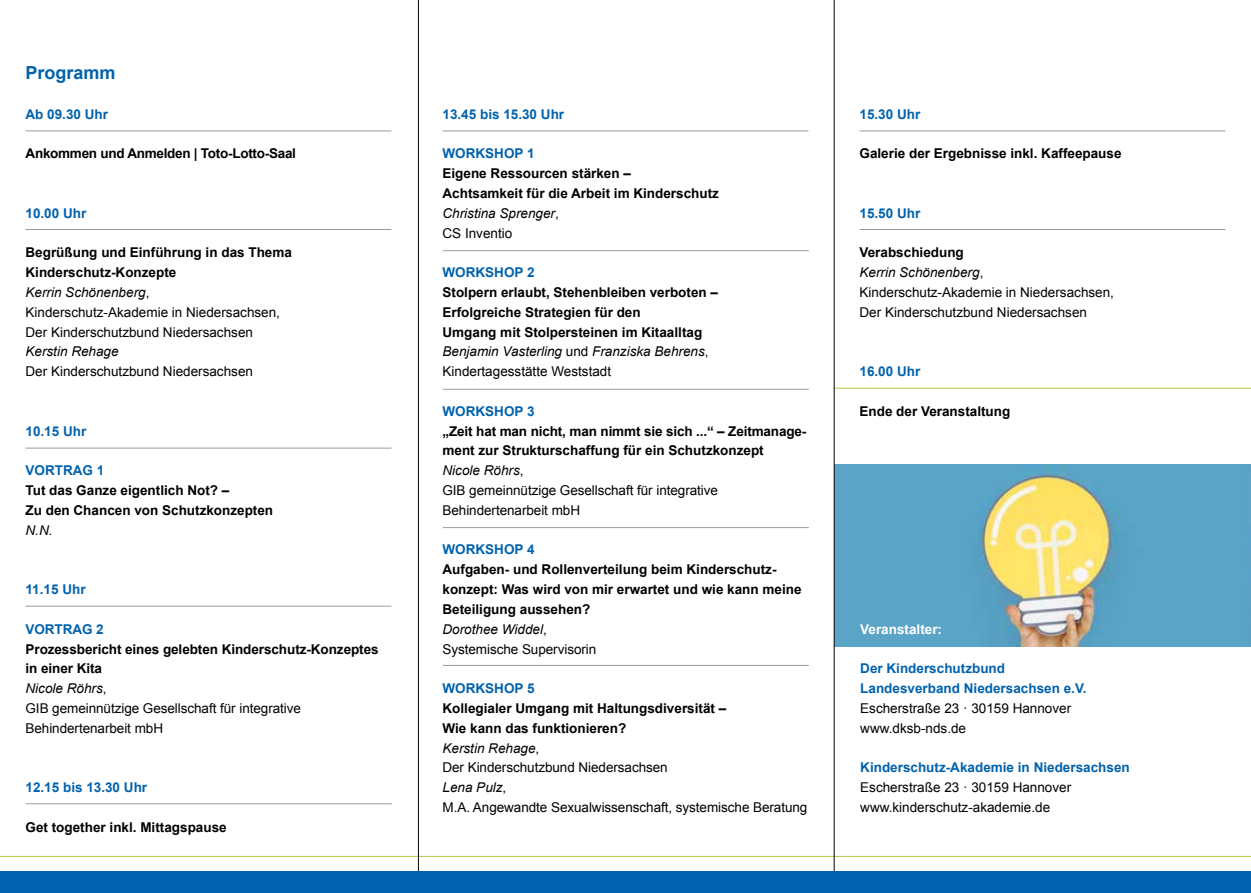
<style>
.page{position:relative;width:1251px;height:893px;background:#fff}
.page>*{position:absolute;margin:0;border:0;box-sizing:border-box;transform-origin:0 0}
.t1{font:700 18px "Arial";color:#0062ae}
.t2{font:700 13.5px/19.8px "Arial";color:#000}
.t3{font:13.5px/19.8px "Arial";color:#000}
.t4{font:700 13.5px/19.8px "Arial";color:#0062ae}
.t5{font:700 13.5px "Arial";letter-spacing:-.02em;color:#000}
.t6{font:italic 13.5px "Arial";color:#000}
.t7{font:700 13.5px "Arial";color:#fff}
.s1{font-weight:700}
.s2{font-style:italic}
.s3{font-weight:400;font-style:italic}
.s4{font-weight:400}
</style>
<div class="page">
<img style="left:834px;top:465px;width:416px;height:181px">
<hr style="left:26px;top:131px;width:365px;height:1px;background:#9c9c9d">
<hr style="left:859px;top:131px;width:366px;height:1px;background:#9c9c9d">
<hr style="left:442px;top:131px;width:366px;height:1px;background:#9c9c9d">
<hr style="left:26px;top:229px;width:365px;height:1px;background:#9c9c9d">
<hr style="left:26px;top:448px;width:365px;height:1px;background:#9c9c9d">
<hr style="left:443px;top:250px;width:365px;height:1px;background:#9c9c9d">
<hr style="left:443px;top:389px;width:365px;height:1px;background:#9c9c9d">
<hr style="left:443px;top:527px;width:365px;height:1px;background:#9c9c9d">
<hr style="left:443px;top:665px;width:365px;height:1px;background:#9c9c9d">
<hr style="left:26px;top:606px;width:365px;height:1px;background:#9c9c9d">
<hr style="left:26px;top:803px;width:366px;height:1px;background:#9c9c9d">
<hr style="left:0;top:856px;width:1250px;height:1px;background:#aecb44">
<hr style="left:833px;top:388px;width:417px;height:1px;background:#aecb44">
<hr style="left:418px;top:0;width:1px;height:893px;background:#000">
<hr style="left:833px;top:0;width:1px;height:893px;background:#000">
<hr style="left:859px;top:229px;width:366px;height:1px;background:#9c9c9d">
<div style="left:0;top:871px;width:1250px;height:22px;background:#0062ae"></div>
<h1 class="t1" style="left:26px;top:61px;width:92px">Programm</h1>
<p class="t4" style="left:26px;top:105px;width:84px">Ab 09.30 Uhr</p>
<p class="t5" style="left:26px;top:145px;width:272px">Ankommen und Anmelden | Toto-Lotto-Saal</p>
<p class="t4" style="left:26px;top:204px;width:62px">10.00 Uhr</p>
<p class="t3" style="left:26px;top:243px;width:268px"><span class="s1">Begrüßung und Einführung in das Thema Kinderschutz-Konzepte<br></span><span class="s2">Kerrin Schönenberg</span>, Kinderschutz-Akademie in Niedersachsen, Der Kinderschutzbund Niedersachsen</p>
<p class="t6" style="left:26px;top:343px;width:95px">Kerstin Rehage</p>
<p class="t3" style="left:26px;top:362px;width:229px">Der Kinderschutzbund Niedersachsen</p>
<p class="t4" style="left:26px;top:421px;width:62px">10.15 Uhr</p>
<p class="t4" style="left:26px;top:461px;width:80px">VORTRAG 1</p>
<p class="t2" style="left:26px;top:481px;width:249px">Tut das Ganze eigentlich Not? –<br>Zu den Chancen von Schutzkonzepten</p>
<p class="t6" style="left:26px;top:521px;width:28px">N.N.</p>
<p class="t4" style="left:26px;top:580px;width:62px">11.15 Uhr</p>
<p class="t4" style="left:26px;top:619px;width:80px">VORTRAG 2</p>
<p class="t3" style="left:26px;top:639px;width:354px"><span class="s1">Prozessbericht eines gelebten Kinderschutz-Konzeptes in einer Kita<br></span><span class="s2">Nicole Röhrs</span>,<br>GIB gemeinnützige Gesellschaft für integrative<br>Behindertenarbeit mbH</p>
<p class="t4" style="left:26px;top:778px;width:123px">12.15 bis 13.30 Uhr</p>
<p class="t2" style="left:26px;top:817px;width:203px">Get together inkl. Mittagspause</p>
<p class="t4" style="left:442px;top:105px;width:123px">13.45 bis 15.30 Uhr</p>
<p class="t4" style="left:442px;top:144px;width:94px">WORKSHOP 1</p>
<p class="t2" style="left:442px;top:164px;width:278px">Eigene Ressourcen stärken –<br>Achtsamkeit für die Arbeit im Kinderschutz<br><span class="s3">Christina Sprenger</span><span class="s4">,<br>CS Inventio</span></p>
<p class="t4" style="left:442px;top:263px;width:94px">WORKSHOP 2</p>
<p class="t2" style="left:442px;top:283px;width:277px">Stolpern erlaubt, Stehenbleiben verboten – Erfolgreiche Strategien für den<br>Umgang mit Stolpersteinen im Kitaalltag <span class="s3">Benjamin Vasterling</span> <span class="s4">und</span> <span class="s3">Franziska Behrens</span><span class="s4">, Kindertagesstätte Weststadt</span></p>
<p class="t4" style="left:442px;top:402px;width:94px">WORKSHOP 3</p>
<p class="t2" style="left:442px;top:421px;width:365px">„Zeit hat man nicht, man nimmt sie sich ...“ – Zeitmanage&shy;ment zur Strukturschaffung für ein Schutzkonzept<br><span class="s3">Nicole Röhrs</span><span class="s4">,<br>GIB gemeinnützige Gesellschaft für integrative Behindertenarbeit mbH</span></p>
<p class="t4" style="left:442px;top:540px;width:94px">WORKSHOP 4</p>
<p class="t2" style="left:442px;top:560px;width:360px">Aufgaben- und Rollenverteilung beim Kinderschutz&shy;konzept: Was wird von mir erwartet und wie kann meine Beteiligung aussehen?<br><span class="s3">Dorothee Widdel</span><span class="s4">,<br>Systemische Supervisorin</span></p>
<p class="t4" style="left:442px;top:679px;width:94px">WORKSHOP 5</p>
<p class="t3" style="left:442px;top:698px;width:366px"><span class="s1">Kollegialer Umgang mit Haltungsdiversität –<br>Wie kann das funktionieren?<br></span><span class="s2">Kerstin Rehage</span>,<br>Der Kinderschutzbund Niedersachsen<br><span class="s2">Lena Pulz</span>,<br>M.A. Angewandte Sexualwissenschaft, systemische Beratung</p>
<p class="t4" style="left:859px;top:105px;width:62px">15.30 Uhr</p>
<p class="t2" style="left:859px;top:144px;width:263px">Galerie der Ergebnisse inkl. Kaffeepause</p>
<p class="t4" style="left:859px;top:204px;width:62px">15.50 Uhr</p>
<p class="t3" style="left:859px;top:243px;width:256px"><span class="s1">Verabschiedung<br></span><span class="s2">Kerrin Schönenberg</span>,<br>Kinderschutz-Akademie in Niedersachsen,<br>Der Kinderschutzbund Niedersachsen</p>
<p class="t4" style="left:859px;top:362px;width:62px">16.00 Uhr</p>
<p class="t2" style="left:859px;top:402px;width:152px">Ende der Veranstaltung</p>
<p class="t7" style="left:860px;top:620px;width:83px">Veranstalter:</p>
<p class="t4" style="left:860px;top:659px;width:228px">Der Kinderschutzbund<br>Landesverband Niedersachsen e.V.</p>
<p class="t3" style="left:860px;top:698px;width:212px">Escherstraße 23 · 30159 Hannover www.dksb-nds.de</p>
<p class="t4" style="left:860px;top:758px;width:271px">Kinderschutz-Akademie in Niedersachsen</p>
<p class="t3" style="left:860px;top:778px;width:212px">Escherstraße 23 · 30159 Hannover www.kinderschutz-akademie.de</p>
</div>
